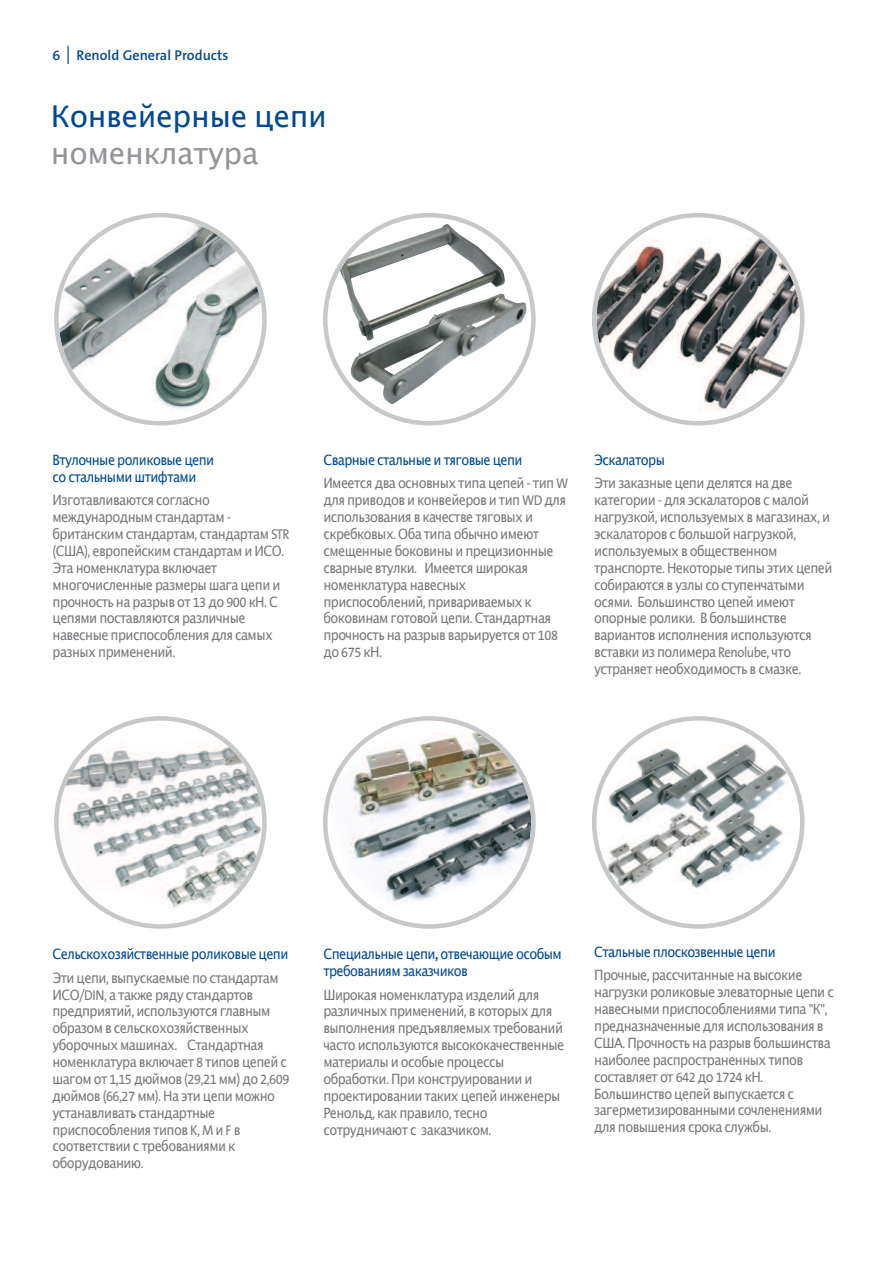
<style>
.page{position:relative;width:893px;height:1263px;background:#fff}
.page>*{position:absolute;margin:0;border:0;box-sizing:border-box;transform-origin:0 0}
.t1{font:30px "Lucida Grande";letter-spacing:-.01em;color:#014990}
.t2{font:30px "Lucida Grande";letter-spacing:-.01em;color:#939598}
.t3{font:14.25px/16.8px "Lucida Grande";letter-spacing:-.045em;color:#76787b;scale:.9 1}
.t4{font:14.25px/16.8px "Lucida Grande";letter-spacing:-.045em;color:#014990;scale:.9 1}
.t5{font:600 14.25px "The Sans B6";color:#014990}
.s1{font-size:27px}
.s2{font-family:"The Sans B5 Plain"}
.s3{color:#014990}
.s4{color:#76787b}
.s5{font-family:"The Sans B5 Plain";color:#76787b}
.s6{font-family:"The Sans B7";font-weight:700}
</style>
<div class="page">
<svg style="left:54px;top:213px;width:213px;height:212px"></svg>
<svg style="left:54px;top:716px;width:213px;height:213px"></svg>
<svg style="left:323px;top:213px;width:213px;height:212px"></svg>
<img style="left:323px;top:716px;width:213px;height:213px">
<svg style="left:592px;top:213px;width:212px;height:212px"></svg>
<svg style="left:592px;top:716px;width:212px;height:213px"></svg>
<img style="left:351px;top:293px;width:176px;height:111px">
<p class="t5" style="left:53px;top:47px;width:177px">6 <span class="s1">I</span> Renold General Products</p>
<h1 class="t1" style="left:51px;top:98px;width:277px">Конвейерные цепи</h1>
<h1 class="t2" style="left:51px;top:135px;width:209px">номенклатура</h1>
<p class="t4" style="left:53px;top:451px;width:181px">Втулочные роликовые цепи со стальными штифтами</p>
<p class="t3" style="left:53px;top:491px;width:265px">Изготавливаются согласно международным стандартам <span class="s2">- </span>британским стандартам<span class="s2">,</span> стандартам <span class="s2">STR (</span>США<span class="s2">),</span> европейским стандартам и ИСО<span class="s2">.<br></span>Эта номенклатура включает многочисленные размеры шага цепи и прочность на разрыв от <span class="s2">13</span> до <span class="s2">900</span> кН<span class="s2">.</span> С цепями поставляются различные навесные приспособления для самых разных применений<span class="s2">.</span></p>
<p class="t3" style="left:323px;top:448px;width:274px;line-height:23.2px"><span class="s3">Сварные стальные и тяговые цепи<br></span>Имеется два основных типа цепей <span class="s2">-</span> тип <span class="s2">W</span></p>
<p class="t3" style="left:323px;top:491px;width:271px">для приводов и конвейеров и тип <span class="s2">WD</span> для использования в качестве тяговых и скребковых<span class="s2">.</span> Оба типа обычно имеют смещенные боковины и прецизионные сварные втулки<span class="s2">.</span> Имеется широкая номенклатура навесных приспособлений<span class="s2">,</span> привариваемых к боковинам готовой цепи<span class="s2">.</span> Стандартная прочность на разрыв варьируется от <span class="s2">108 </span>до <span class="s2">675</span> кН<span class="s2">.</span></p>
<p class="t4" style="left:594px;top:451px;width:80px">Эскалаторы</p>
<p class="t3" style="left:594px;top:475px;width:266px">Эти заказные цепи делятся на две категории <span class="s2">-</span> для эскалаторов с малой нагрузкой<span class="s2">,</span> используемых в магазинах<span class="s2">,</span> и эскалаторов с большой нагрузкой<span class="s2">, </span>используемых в общественном транспорте<span class="s2">.</span> Некоторые типы этих цепей собираются в узлы со ступенчатыми осями<span class="s2">.</span> Большинство цепей имеют опорные ролики<span class="s2">.</span> В большинстве вариантов исполнения используются вставки из полимера <span class="s2">Renolube,</span> что устраняет необходимость в смазке<span class="s2">.</span></p>
<p class="t4" style="left:53px;top:942px;width:264px;line-height:23.2px">Сельскохозяйственные роликовые цепи<br><span class="s4">Эти цепи</span><span class="s5">,</span> <span class="s4">выпускаемые по стандартам</span></p>
<p class="t3" style="left:53px;top:986px;width:265px">ИСО<span class="s2">/DIN,</span> а также ряду стандартов предприятий<span class="s2">,</span> используются главным образом в сельскохозяйственных уборочных машинах<span class="s2">.</span> Стандартная номенклатура включает <span class="s2">8</span> типов цепей с шагом от <span class="s2">1,15</span> дюймов <span class="s2">(29,21</span> мм<span class="s2">)</span> до <span class="s2">2,609 </span>дюймов <span class="s2">(66,27</span> мм<span class="s2">).</span> На эти цепи можно устанавливать стандартные приспособления типов <span class="s2">K, M</span> и <span class="s2">F</span> в соответствии с требованиями к оборудованию<span class="s2">.</span></p>
<p class="t4" style="left:323px;top:946px;width:266px">Специальные цепи<span class="s6">,</span> отвечающие особым требованиям заказчиков</p>
<p class="t3" style="left:323px;top:986px;width:269px">Широкая номенклатура изделий для различных применений<span class="s2">,</span> в которых для выполнения предъявляемых требований часто используются высококачественные материалы и особые процессы обработки<span class="s2">.</span> При конструировании и проектировании таких цепей инженеры Ренольд<span class="s2">,</span> как правило<span class="s2">,</span> тесно сотрудничают с заказчиком<span class="s2">.</span></p>
<p class="t3" style="left:594px;top:940px;width:233px;line-height:23.2px"><span class="s3">Стальные плоскозвенные цепи<br></span>Прочные<span class="s2">,</span> рассчитанные на высокие</p>
<p class="t3" style="left:594px;top:983px;width:268px">нагрузки роликовые элеваторные цепи с навесными приспособлениями типа <span class="s2">"</span>К<span class="s2">", </span>предназначенные для использования в США<span class="s2">.</span> Прочность на разрыв большинства наиболее распространенных типов составляет от <span class="s2">642</span> до <span class="s2">1724</span> кН<span class="s2">.<br></span>Большинство цепей выпускается с загерметизированными сочленениями для повышения срока службы<span class="s2">.</span></p>
</div>
